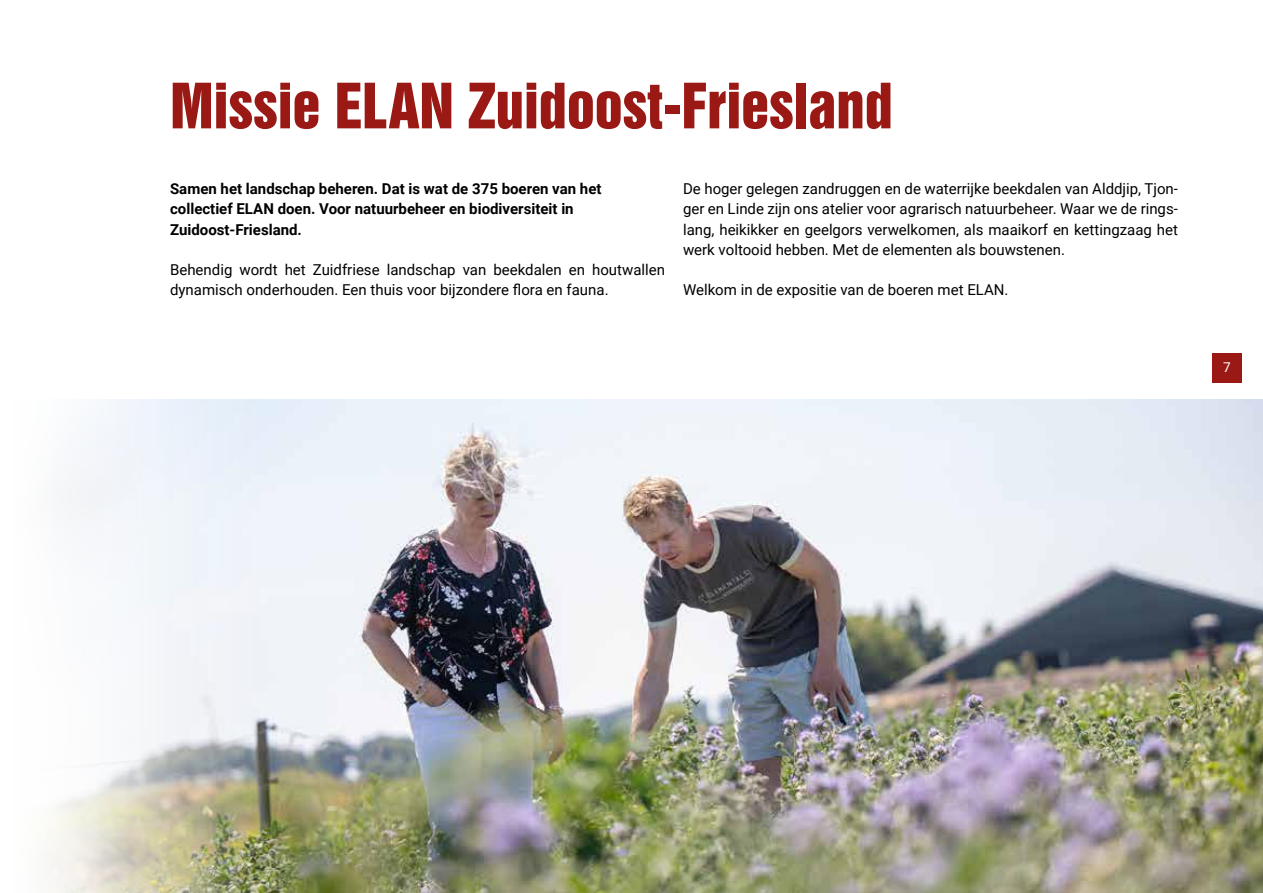
<style>
.page{position:relative;width:1263px;height:893px;background:#fff}
.page>*{position:absolute;margin:0;border:0;box-sizing:border-box;transform-origin:0 0}
.t1{font:57px "Swiss 921 BT Regular A";color:#9a1915}
.t2{font:15px/20.2px "Roboto";color:#000}
.t3{font:700 15px/20.2px "Roboto";color:#000}
.t4{font:13.5px "Roboto";color:#fff}
.s1{color:#fff}
</style>
<div class="page">
<div style="left:1212px;top:353px;width:30px;height:30px;background:#9a1915"></div>
<img style="left:46px;top:400px;width:1217px;height:493px">
<h1 class="t1" style="left:170px;top:69px;width:724px">Missie ELAN Zuidoost-<span class="s1">Friesland</span></h1>
<p class="t3" style="left:170px;top:178px;width:433px">Samen het landschap beheren. Dat is wat de 375 boeren van het collectief ELAN doen. Voor natuurbeheer en biodiversiteit in<br>Zuidoost-Friesland.</p>
<p class="t2" style="left:170px;top:259px;width:496px">Behendig wordt het Zuidfriese landschap van beekdalen en houtwallen dynamisch onderhouden. Een thuis voor bijzondere flora en fauna.</p>
<p class="t2" style="left:683px;top:178px;width:496px;text-align:justify">De hoger gelegen zandruggen en de waterrijke beekdalen van Alddjip, Tjon&shy;ger en Linde zijn ons atelier voor agrarisch natuurbeheer. Waar we de rings&shy;lang, heikikker en geelgors verwelkomen, als maaikorf en kettingzaag het werk voltooid hebben. Met de elementen als bouwstenen.</p>
<p class="t2" style="left:683px;top:279px;width:327px">Welkom in de expositie van de boeren met ELAN.</p>
<p class="t4" style="left:1223px;top:357px;width:9px">7</p>
</div>
